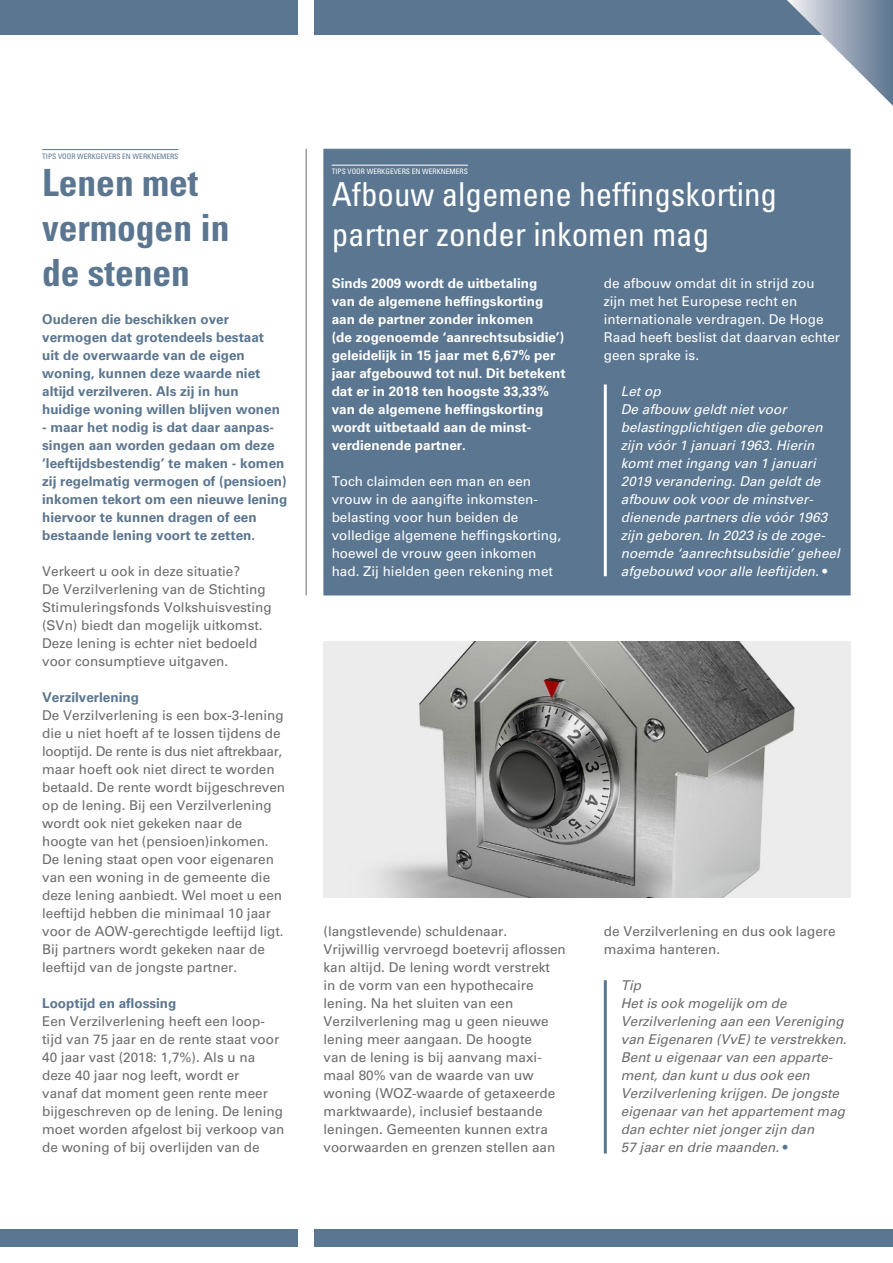
<style>
.page{position:relative;width:893px;height:1263px;background:#fff}
.page>*{position:absolute;margin:0;border:0;box-sizing:border-box;transform-origin:0 0}
.t1{font:700 condensed 37.5px/45px "Univers LT Std";color:#5b7690}
.t2{font:condensed 33px/39.6px "Univers LT Std";color:#fff}
.t3{font:13.5px/18px "Univers LT Std";color:#6d6b6b}
.t4{font:700 13.5px/18px "Univers LT Std";color:#5b7690}
.t5{font:13.5px/18px "Univers LT Std";color:#fff}
.t6{font:700 13.5px/18px "Univers LT Std";color:#fff}
.t7{font:italic 13.5px/18px "Univers LT Std";color:#fff}
.t8{font:italic 13.5px/18px "Univers LT Std";color:#6d6b6b}
.t9{font:condensed 7.5px "Univers LT Std";color:#fff}
.t10{font:condensed 7.5px "Univers LT Std";color:#5b7690}
.s1{font-style:normal}
.s2{font-style:normal;color:#5b7690}
</style>
<div class="page">
<div style="left:0;top:0;width:298px;height:34px;background:#5b7690"></div>
<div style="left:315px;top:0;width:578px;height:34px;background:#5b7690"></div>
<div style="left:0;top:1229px;width:298px;height:17px;background:#5b7690"></div>
<div style="left:315px;top:1229px;width:578px;height:17px;background:#5b7690"></div>
<svg style="left:787px;top:0;width:106px;height:106px"></svg>
<div style="left:324px;top:149px;width:526px;height:446px;background:#5b7690"></div>
<hr style="left:332px;top:165px;width:136px;height:1px;background:#fff">
<hr style="left:42px;top:149px;width:136px;height:1px;background:#5b7690">
<img style="left:323px;top:642px;width:527px;height:256px">
<hr style="left:306px;top:149px;width:1px;height:446px;background:#6d6b6b">
<hr style="left:604px;top:384px;width:3px;height:192px;background:#fff">
<hr style="left:604px;top:980px;width:3px;height:173px;background:#5b7690">
<p class="t10" style="left:42px;top:151px;width:138px">TIPS VOOR WERKGEVERS EN WERKNEMERS</p>
<h1 class="t1" style="left:42px;top:160px;width:189px">Lenen met vermogen in de stenen</h1>
<p class="t4" style="left:42px;top:310px;width:239px">Ouderen die beschikken over vermogen dat grotendeels bestaat uit de overwaarde van de eigen woning, kunnen deze waarde niet altijd verzilveren. Als zij in hun huidige woning willen blijven wonen</p>
<p class="t4" style="left:42px;top:418px;width:247px">- maar het nodig is dat daar aanpas&shy;singen aan worden gedaan om deze ‘leeftijdsbestendig’ te maken - komen zij regelmatig vermogen of (pensioen) inkomen tekort om een nieuwe lening hiervoor te kunnen dragen of een bestaande lening voort te zetten.</p>
<p class="t3" style="left:42px;top:562px;width:231px">Verkeert u ook in deze situatie?<br>De Verzilverlening van de Stichting Stimuleringsfonds Volkshuisvesting (SVn) biedt dan mogelijk uitkomst.<br>Deze lening is echter niet bedoeld voor consumptieve uitgaven.</p>
<p class="t4" style="left:42px;top:688px;width:98px">Verzilverlening</p>
<p class="t3" style="left:42px;top:706px;width:245px">De Verzilverlening is een box-3-lening die u niet hoeft af te lossen tijdens de looptijd. De rente is dus niet aftrekbaar, maar hoeft ook niet direct te worden betaald. De rente wordt bijgeschreven op de lening. Bij een Verzilverlening wordt ook niet gekeken naar de hoogte van het (pensioen)inkomen.<br>De lening staat open voor eigenaren van een woning in de gemeente die deze lening aanbiedt. Wel moet u een leeftijd hebben die minimaal 10 jaar voor de AOW-gerechtigde leeftijd ligt.<br>Bij partners wordt gekeken naar de leeftijd van de jongste partner.</p>
<p class="t4" style="left:42px;top:994px;width:136px">Looptijd en aflossing</p>
<p class="t3" style="left:42px;top:1012px;width:244px">Een Verzilverlening heeft een loop&shy;tijd van 75 jaar en de rente staat voor 40 jaar vast (2018: 1,7%). Als u na deze 40 jaar nog leeft, wordt er<br>vanaf dat moment geen rente meer bijgeschreven op de lening. De lening moet worden afgelost bij verkoop van de woning of bij overlijden van de</p>
<p class="t9" style="left:332px;top:167px;width:138px">TIPS VOOR WERKGEVERS EN WERKNEMERS</p>
<h2 class="t2" style="left:332px;top:174px;width:447px">Afbouw algemene heffingskorting partner zonder inkomen mag</h2>
<p class="t6" style="left:332px;top:274px;width:236px">Sinds 2009 wordt de uitbetaling<br>van de algemene heffingskorting aan de partner zonder inkomen<br>(de zogenoemde ‘aanrechtsubsidie’) geleidelijk in 15 jaar met 6,67% per jaar afgebouwd tot nul. Dit betekent dat er in 2018 ten hoogste 33,33% van de algemene heffingskorting wordt uitbetaald aan de minst&shy;verdienende partner.</p>
<p class="t5" style="left:332px;top:472px;width:231px">Toch claimden een man en een vrouw in de aangifte inkomsten&shy;belasting voor hun beiden de volledige algemene heffingskorting, hoewel de vrouw geen inkomen had. Zij hielden geen rekening met</p>
<p class="t5" style="left:604px;top:274px;width:238px">de afbouw omdat dit in strijd zou<br>zijn met het Europese recht en internationale verdragen. De Hoge<br>Raad heeft beslist dat daarvan echter geen sprake is.</p>
<p class="t7" style="left:621px;top:382px;width:221px">Let op<br>De afbouw geldt niet voor belastingplichtigen die geboren zijn vóór 1 januari 1963. Hierin komt met ingang van 1 januari<br>2019 verandering. Dan geldt de afbouw ook voor de minstver&shy;dienende partners die vóór 1963 zijn geboren. In 2023 is de zoge&shy;noemde ‘aanrechtsubsidie’ geheel afgebouwd voor alle leeftijden. <span class="s1">•</span></p>
<p class="t3" style="left:323px;top:922px;width:244px">(langstlevende) schuldenaar.<br>Vrijwillig vervroegd boetevrij aflossen kan altijd. De lening wordt verstrekt<br>in de vorm van een hypothecaire lening. Na het sluiten van een Verzilverlening mag u geen nieuwe lening meer aangaan. De hoogte<br>van de lening is bij aanvang maxi&shy;maal 80% van de waarde van uw woning (WOZ-waarde of getaxeerde marktwaarde), inclusief bestaande leningen. Gemeenten kunnen extra voorwaarden en grenzen stellen aan</p>
<p class="t3" style="left:604px;top:922px;width:233px">de Verzilverlening en dus ook lagere maxima hanteren.</p>
<p class="t8" style="left:621px;top:976px;width:227px">Tip<br>Het is ook mogelijk om de<br>Verzilverlening aan een Vereniging van Eigenaren (VvE) te verstrekken.<br>Bent u eigenaar van een apparte&shy;ment, dan kunt u dus ook een<br>Verzilverlening krijgen. De jongste eigenaar van het appartement mag dan echter niet jonger zijn dan<br>57 jaar en drie maanden. <span class="s2">•</span></p>
</div>
